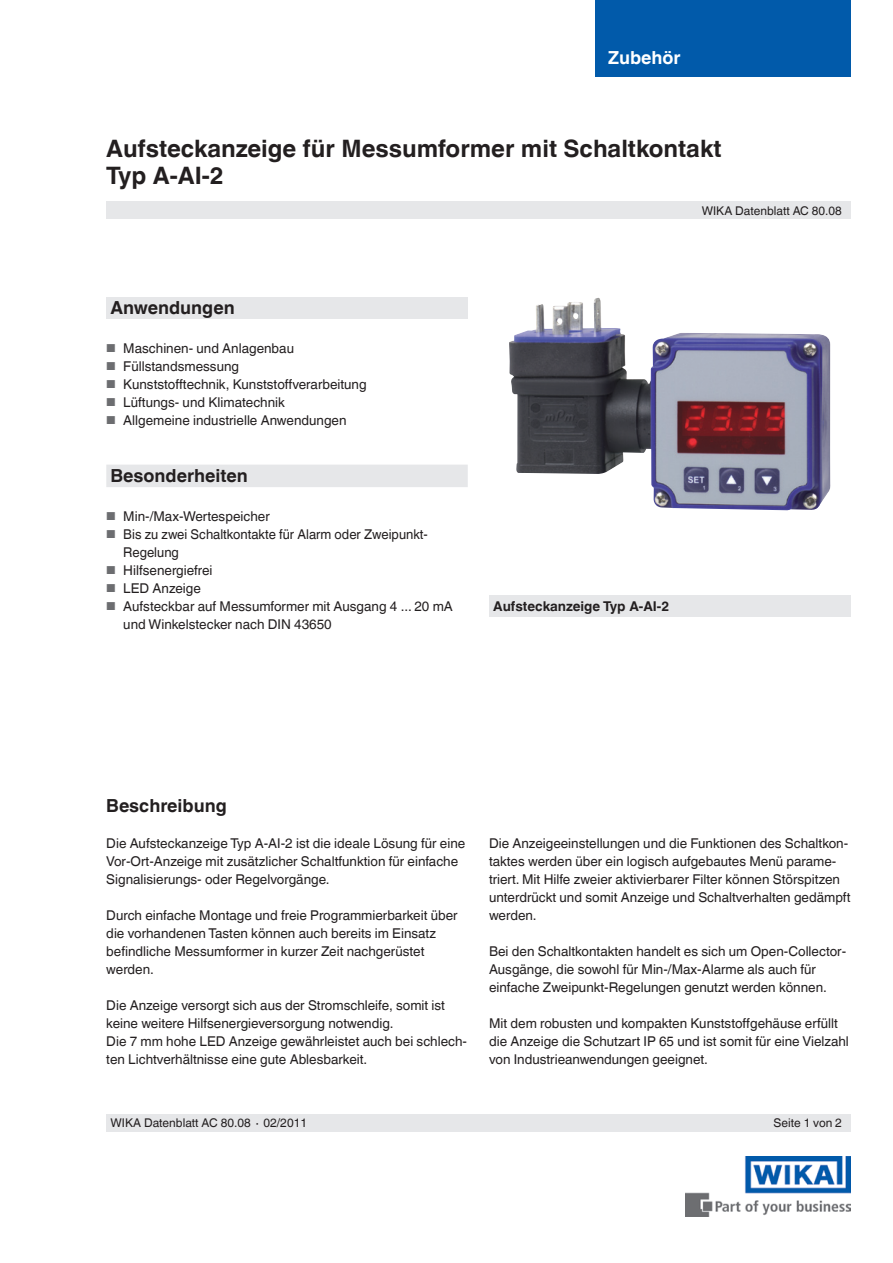
<style>
.page{position:relative;width:893px;height:1263px;background:#fff}
.page>*{position:absolute;margin:0;border:0;box-sizing:border-box;transform-origin:0 0}
.t1{font:700 24px/27px "Helvetica World";color:#231f20}
.t2{font:700 18px "Helvetica World";color:#231f20}
.t3{font:700 18px "Helvetica World";color:#fff}
.t4{font:13.5px/18px "Helvetica World";color:#231f20}
.t5{font:700 13.5px "Helvetica World";color:#231f20}
.t6{font:12px "Helvetica World";color:#231f20}
.s1{font-size:11.55px;color:#6c6d70}
</style>
<div class="page">
<div style="left:106px;top:298px;width:362px;height:21px;background:#e6e7e9"></div>
<img style="left:685px;top:1157px;width:165px;height:59px">
<div style="left:106px;top:202px;width:744px;height:17px;background:#e6e7e9"></div>
<div style="left:106px;top:1114px;width:744px;height:17px;background:#e6e7e9"></div>
<img style="left:509px;top:298px;width:322px;height:212px">
<div style="left:489px;top:595px;width:361px;height:22px;background:#e6e7e9"></div>
<div style="left:106px;top:465px;width:362px;height:22px;background:#e6e7e9"></div>
<div style="left:595px;top:0;width:255px;height:77px;background:#015aaa"></div>
<h2 class="t3" style="left:608px;top:47px;width:74px">Zubehör</h2>
<h1 class="t1" style="left:106px;top:135px;width:617px">Aufsteckanzeige für Messumformer mit Schaltkontakt<br>Typ A-AI-2</h1>
<h2 class="t2" style="left:111px;top:297px;width:126px">Anwendungen</h2>
<p class="t4" style="left:106px;top:339px;width:189px"><span class="s1">■</span> Maschinen- und Anlagenbau</p>
<p class="t4" style="left:106px;top:357px;width:134px"><span class="s1">■</span> Füllstandsmessung</p>
<p class="t4" style="left:106px;top:375px;width:262px"><span class="s1">■</span> Kunststofftechnik, Kunststoffverarbeitung</p>
<p class="t4" style="left:106px;top:393px;width:180px"><span class="s1">■</span> Lüftungs- und Klimatechnik</p>
<p class="t4" style="left:106px;top:411px;width:242px"><span class="s1">■</span> Allgemeine industrielle Anwendungen</p>
<h2 class="t2" style="left:111px;top:465px;width:139px">Besonderheiten</h2>
<p class="t4" style="left:106px;top:507px;width:165px"><span class="s1">■</span> Min-/Max-Wertespeicher</p>
<p class="t4" style="left:123px;top:525px;width:306px;text-indent:-17px"><span class="s1">■</span> Bis zu zwei Schaltkontakte für Alarm oder Zweipunkt-<br>Regelung</p>
<p class="t4" style="left:106px;top:561px;width:108px"><span class="s1">■</span> Hilfsenergiefrei</p>
<p class="t4" style="left:106px;top:579px;width:96px"><span class="s1">■</span> LED Anzeige</p>
<p class="t4" style="left:123px;top:597px;width:331px;text-indent:-17px"><span class="s1">■</span> Aufsteckbar auf Messumformer mit Ausgang 4 ... 20 mA und Winkelstecker nach DIN 43650</p>
<p class="t6" style="left:702px;top:204px;width:142px">WIKA Datenblatt AC 80.08</p>
<p class="t5" style="left:493px;top:598px;width:177px">Aufsteckanzeige Typ A-AI-2</p>
<h2 class="t2" style="left:106px;top:796px;width:122px">Beschreibung</h2>
<p class="t4" style="left:106px;top:835px;width:360px">Die Aufsteckanzeige Typ A-AI-2 ist die ideale Lösung für eine<br>Vor-Ort-Anzeige mit zusätzlicher Schaltfunktion für einfache<br>Signalisierungs- oder Regelvorgänge.</p>
<p class="t4" style="left:106px;top:907px;width:353px">Durch einfache Montage und freie Programmierbarkeit über die vorhandenen Tasten können auch bereits im Einsatz befindliche Messumformer in kurzer Zeit nachgerüstet werden.</p>
<p class="t4" style="left:106px;top:997px;width:362px">Die Anzeige versorgt sich aus der Stromschleife, somit ist keine weitere Hilfsenergieversorgung notwendig.<br>Die 7 mm hohe LED Anzeige gewährleistet auch bei schlech&shy;ten Lichtverhältnisse eine gute Ablesbarkeit.</p>
<p class="t4" style="left:489px;top:835px;width:363px">Die Anzeigeeinstellungen und die Funktionen des Schaltkon&shy;taktes werden über ein logisch aufgebautes Menü parame&shy;triert. Mit Hilfe zweier aktivierbarer Filter können Störspitzen unterdrückt und somit Anzeige und Schaltverhalten gedämpft werden.</p>
<p class="t4" style="left:489px;top:943px;width:359px">Bei den Schaltkontakten handelt es sich um Open-Collector-<br>Ausgänge, die sowohl für Min-/Max-Alarme als auch für einfache Zweipunkt-Regelungen genutzt werden können.</p>
<p class="t4" style="left:489px;top:1015px;width:361px">Mit dem robusten und kompakten Kunststoffgehäuse erfüllt die Anzeige die Schutzart IP 65 und ist somit für eine Vielzahl von Industrieanwendungen geeignet.</p>
<p class="t6" style="left:111px;top:1116px;width:198px">WIKA Datenblatt AC 80.08 ∙ 02/2011</p>
<p class="t6" style="left:773px;top:1116px;width:70px">Seite 1 von 2</p>
</div>
